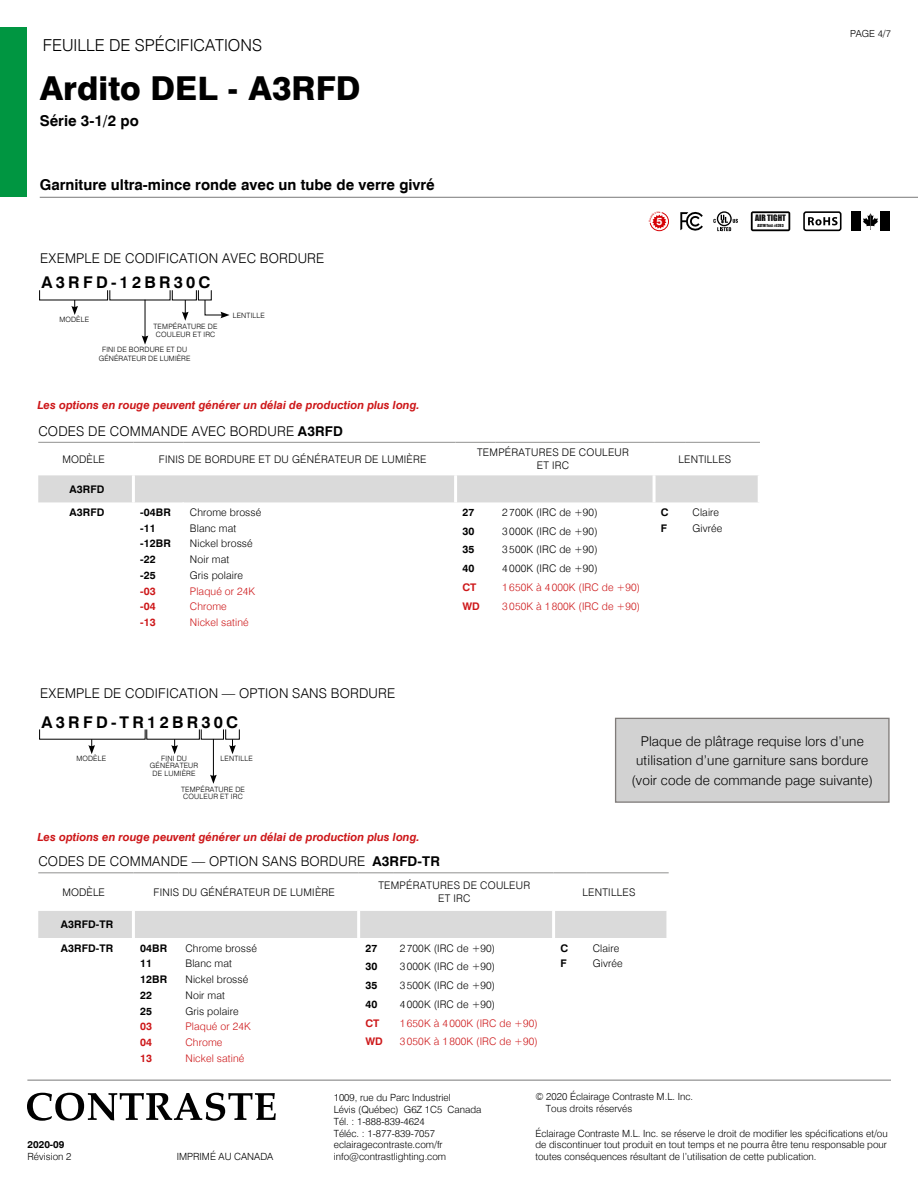
<style>
.page{position:relative;width:918px;height:1188px;background:#fff}
.page>*{position:absolute;margin:0;border:0;box-sizing:border-box;transform-origin:0 0}
.t1{font:800 33px "Swiss 721 BT";color:#000}
.t2{font:300 16.5px "Swiss 721 BT";color:#000}
.t3{font:700 16.2px "Swiss 721 BT";letter-spacing:.2em;color:#000}
.t4{font:700 15px "Swiss 721 BT";color:#000}
.t5{font:300 13.5px/19.5px "Swiss 721 BT";letter-spacing:.015em;color:#000;text-align:center}
.t6{font:italic 700 11.25px "Swiss 721 BT";color:#cd1719}
.t7{font:700 10.65px "Swiss 721 BT";color:#fff}
.t8{font:300 10.5px/15.8px "Swiss 721 BT";letter-spacing:.01em;color:#000}
.t9{font:300 10.5px/15.8px "Swiss 721 BT";letter-spacing:.01em;color:#cd1719}
.t10{font:700 10.5px/15.8px "Swiss 721 BT";letter-spacing:.01em;color:#000}
.t11{font:700 10.5px/15.8px "Swiss 721 BT";letter-spacing:.01em;color:#cd1719;text-align:justify}
.t12{font:300 9.9px/11.9px "Swiss 721 BT";color:#000}
.t13{font:700 9.9px "Swiss 721 BT";color:#000}
.t14{font:300 9.75px "Swiss 721 BT";color:#000}
.t15{font:8.1px "Impact";color:#131313}
.t16{font:300 7.35px/7.4px "Swiss 721 BT";letter-spacing:.025em;color:#000;text-align:center}
.t17{font:3.9px "Impact";color:#131313}
.s1{font-weight:700}
</style>
<div class="page">
<div style="left:0;top:27px;width:27px;height:170px;background:#009641"></div>
<hr style="left:40px;top:197px;width:878px;height:1px;background:#878787">
<hr style="left:27px;top:1080px;width:864px;height:1px;background:#878787">
<svg style="left:27px;top:1093px;width:249px;height:28px"></svg>
<div style="left:616px;top:718px;width:273px;height:84px;background:#d2d2d2"></div>
<div style="left:615px;top:718px;width:275px;height:85px;border:1px solid #807c7a"></div>
<div style="left:38px;top:911px;width:628px;height:27px;background:#dadada"></div>
<hr style="left:38px;top:872px;width:95px;height:1px;background:#9d9d9c">
<hr style="left:133px;top:872px;width:46px;height:1px;background:#9d9d9c">
<hr style="left:179px;top:872px;width:180px;height:1px;background:#9d9d9c">
<hr style="left:359px;top:872px;width:34px;height:1px;background:#9d9d9c">
<hr style="left:393px;top:872px;width:161px;height:1px;background:#9d9d9c">
<hr style="left:554px;top:872px;width:32px;height:1px;background:#9d9d9c">
<hr style="left:586px;top:872px;width:83px;height:1px;background:#9d9d9c">
<hr style="left:132px;top:911px;width:3px;height:27px;background:#fff">
<hr style="left:357px;top:911px;width:3px;height:27px;background:#fff">
<hr style="left:552px;top:911px;width:3px;height:27px;background:#fff">
<hr style="left:213px;top:739px;width:1px;height:38px;background:#000">
<svg style="left:210px;top:775px;width:7px;height:9px"></svg>
<svg style="left:39px;top:729px;width:201px;height:25px"></svg>
<div style="left:38px;top:475px;width:720px;height:27px;background:#dadada"></div>
<hr style="left:38px;top:442px;width:95px;height:1px;background:#9d9d9c">
<hr style="left:133px;top:442px;width:50px;height:1px;background:#9d9d9c">
<hr style="left:183px;top:442px;width:273px;height:1px;background:#9d9d9c">
<hr style="left:456px;top:442px;width:39px;height:1px;background:#9d9d9c">
<hr style="left:495px;top:442px;width:159px;height:1px;background:#9d9d9c">
<hr style="left:654px;top:442px;width:32px;height:1px;background:#9d9d9c">
<hr style="left:686px;top:442px;width:74px;height:1px;background:#9d9d9c">
<hr style="left:132px;top:475px;width:3px;height:27px;background:#fff">
<hr style="left:454px;top:475px;width:3px;height:27px;background:#fff">
<hr style="left:653px;top:475px;width:3px;height:27px;background:#fff">
<hr style="left:145px;top:300px;width:1px;height:38px;background:#000">
<svg style="left:142px;top:335px;width:6px;height:10px"></svg>
<svg style="left:39px;top:290px;width:191px;height:31px"></svg>
<svg style="left:751px;top:211px;width:39px;height:20px"></svg>
<div style="left:880px;top:211px;width:10px;height:20px;background:#000"></div>
<div style="left:851px;top:211px;width:10px;height:20px;background:#000"></div>
<svg style="left:863px;top:213px;width:15px;height:17px"></svg>
<svg style="left:717px;top:211px;width:15px;height:15px"></svg>
<svg style="left:718px;top:213px;width:12px;height:12px"></svg>
<svg style="left:713px;top:215px;width:25px;height:16px"></svg>
<div style="left:803px;top:211px;width:39px;height:20px;border:2px solid #000;border-radius:2px"></div>
<svg style="left:808px;top:217px;width:30px;height:8px"></svg>
<svg style="left:680px;top:211px;width:23px;height:20px"></svg>
<svg style="left:649px;top:212px;width:20px;height:19px"></svg>
<h2 class="t2" style="left:43px;top:35px;width:221px">FEUILLE DE SPÉCIFICATIONS</h2>
<h1 class="t1" style="left:40px;top:68px;width:322px">Ardito DEL - A3RFD</h1>
<h3 class="t4" style="left:40px;top:112px;width:101px">Série 3-1/2 po</h3>
<h3 class="t4" style="left:40px;top:175px;width:397px">Garniture ultra-mince ronde avec un tube de verre givré</h3>
<h3 class="t5" style="left:40px;top:248px;width:286px">EXEMPLE DE CODIFICATION AVEC BORDURE</h3>
<h3 class="t3" style="left:42px;top:273px;width:171px">A3RFD-12BR30C</h3>
<p class="t16" style="left:59px;top:316px;width:31px">MODÈLE</p>
<p class="t16" style="left:99px;top:345px;width:93px;line-height:9px">FINI DE BORDURE ET DU<br>GÉNÉRATEUR DE LUMIÈRE</p>
<p class="t16" style="left:233px;top:311px;width:34px">LENTILLE</p>
<p class="t16" style="left:154px;top:323px;width:65px">TEMPÉRATURE DE<br>COULEUR ET IRC</p>
<p class="t6" style="left:37px;top:398px;width:384px">Les options en rouge peuvent générer un délai de production plus long.</p>
<p class="t7" style="left:656px;top:215px;width:8px">5</p>
<h3 class="t5" style="left:38px;top:421px;width:306px">CODES DE COMMANDE AVEC BORDURE <span class="s1">A3RFD</span></h3>
<p class="t8" style="left:62px;top:451px;width:44px">MODÈLE</p>
<p class="t8" style="left:159px;top:451px;width:269px">FINIS DE BORDURE ET DU GÉNÉRATEUR DE LUMIÈRE</p>
<p class="t8" style="left:477px;top:445px;width:153px;line-height:13.5px;text-align:center">TEMPÉRATURES DE COULEUR<br>ET IRC</p>
<p class="t8" style="left:678px;top:451px;width:54px">LENTILLES</p>
<p class="t10" style="left:70px;top:481px;width:36px">A3RFD</p>
<p class="t10" style="left:70px;top:504px;width:36px">A3RFD</p>
<p class="t10" style="left:140px;top:504px;width:32px">-04BR -11 -12BR -22 -25</p>
<p class="t11" style="left:140px;top:583px;width:17px">-03 -04 -13</p>
<p class="t8" style="left:190px;top:504px;width:73px">Chrome brossé<br>Blanc mat<br>Nickel brossé<br>Noir mat<br>Gris polaire</p>
<p class="t9" style="left:190px;top:583px;width:67px">Plaqué or 24K<br>Chrome<br>Nickel satiné</p>
<p class="t8" style="left:502px;top:503px;width:97px;line-height:18.8px;text-align:justify">2 700K (IRC de +90)<br>3 000K (IRC de +90)<br>3 500K (IRC de +90)<br>4 000K (IRC de +90)</p>
<p class="t9" style="left:502px;top:578px;width:139px;line-height:18.8px">1 650K à 4 000K (IRC de +90)<br>3 050K à 1 800K (IRC de +90)</p>
<p class="t10" style="left:661px;top:504px;width:9px">C<br>F</p>
<p class="t8" style="left:693px;top:504px;width:31px">Claire<br>Givrée</p>
<p class="t10" style="left:462px;top:503px;width:14px;line-height:18.8px;text-align:justify">27<br>30<br>35<br>40</p>
<p class="t11" style="left:462px;top:578px;width:19px;line-height:18.8px">CT<br>WD</p>
<p class="t15" style="left:755px;top:213px;width:32px">AIR TIGHT</p>
<p class="t17" style="left:757px;top:223px;width:28px">ASTM Test #E283</p>
<p class="t14" style="left:850px;top:28px;width:42px">PAGE 4/7</p>
<h3 class="t5" style="left:40px;top:683px;width:357px">EXEMPLE DE CODIFICATION — OPTION SANS BORDURE</h3>
<h3 class="t3" style="left:42px;top:712px;width:198px">A3RFD-TR12BR30C</h3>
<p class="t16" style="left:76px;top:755px;width:31px">MODÈLE</p>
<p class="t16" style="left:150px;top:755px;width:50px">FINI DU<br>GÉNÉRATEUR<br>DE LUMIÈRE</p>
<p class="t16" style="left:221px;top:755px;width:34px">LENTILLE</p>
<p class="t16" style="left:181px;top:785px;width:65px">TEMPÉRATURE DE<br>COULEUR ET IRC</p>
<p class="t6" style="left:37px;top:830px;width:384px">Les options en rouge peuvent générer un délai de production plus long.</p>
<h3 class="t5" style="left:632px;top:731px;width:243px">Plaque de plâtrage requise lors d’une utilisation d’une garniture sans bordure (voir code de commande page suivante)</h3>
<h3 class="t5" style="left:38px;top:852px;width:403px">CODES DE COMMANDE — OPTION SANS BORDURE <span class="s1">A3RFD-TR</span></h3>
<p class="t8" style="left:62px;top:884px;width:44px">MODÈLE</p>
<p class="t8" style="left:154px;top:884px;width:183px">FINIS DU GÉNÉRATEUR DE LUMIÈRE</p>
<p class="t8" style="left:378px;top:878px;width:153px;line-height:13.5px;text-align:center">TEMPÉRATURES DE COULEUR<br>ET IRC</p>
<p class="t8" style="left:583px;top:884px;width:54px">LENTILLES</p>
<p class="t10" style="left:61px;top:917px;width:54px">A3RFD-TR</p>
<p class="t10" style="left:61px;top:940px;width:54px">A3RFD-TR</p>
<p class="t10" style="left:140px;top:940px;width:29px">04BR<br>11<br>12BR<br>22<br>25</p>
<p class="t11" style="left:140px;top:1019px;width:14px">03<br>04<br>13</p>
<p class="t8" style="left:186px;top:940px;width:73px">Chrome brossé<br>Blanc mat<br>Nickel brossé<br>Noir mat<br>Gris polaire</p>
<p class="t9" style="left:186px;top:1019px;width:67px">Plaqué or 24K<br>Chrome<br>Nickel satiné</p>
<p class="t8" style="left:400px;top:938px;width:97px;line-height:18.8px;text-align:justify">2 700K (IRC de +90)<br>3 000K (IRC de +90)<br>3 500K (IRC de +90)<br>4 000K (IRC de +90)</p>
<p class="t9" style="left:400px;top:1013px;width:139px;line-height:18.8px">1 650K à 4 000K (IRC de +90)<br>3 050K à 1 800K (IRC de +90)</p>
<p class="t10" style="left:560px;top:940px;width:9px">C<br>F</p>
<p class="t8" style="left:593px;top:940px;width:31px">Claire<br>Givrée</p>
<p class="t10" style="left:365px;top:938px;width:14px;line-height:18.8px;text-align:justify">27<br>30<br>35<br>40</p>
<p class="t11" style="left:365px;top:1013px;width:19px;line-height:18.8px">CT<br>WD</p>
<p class="t13" style="left:28px;top:1139px;width:38px">2020-09</p>
<p class="t12" style="left:28px;top:1151px;width:45px">Révision 2</p>
<p class="t12" style="left:177px;top:1151px;width:98px">IMPRIMÉ AU CANADA</p>
<p class="t12" style="left:334px;top:1091px;width:149px">1009, rue du Parc Industriel<br>Lévis (Québec) G6Z 1C5 Canada<br>Tél. : 1-888-839-4624<br>Téléc. : 1-877-839-7057 eclairagecontraste.com/fr info@contrastlighting.com</p>
<p class="t12" style="left:546px;top:1090px;width:149px;text-indent:-11px">© 2020 Éclairage Contraste M.L. Inc.<br>Tous droits réservés</p>
<p class="t12" style="left:535px;top:1127px;width:354px;text-align:justify">Éclairage Contraste M.L. Inc. se réserve le droit de modifier les spécifications et/ou de discontinuer tout produit en tout temps et ne pourra être tenu responsable pour toutes conséquences résultant de l’utilisation de cette publication.</p>
</div>
